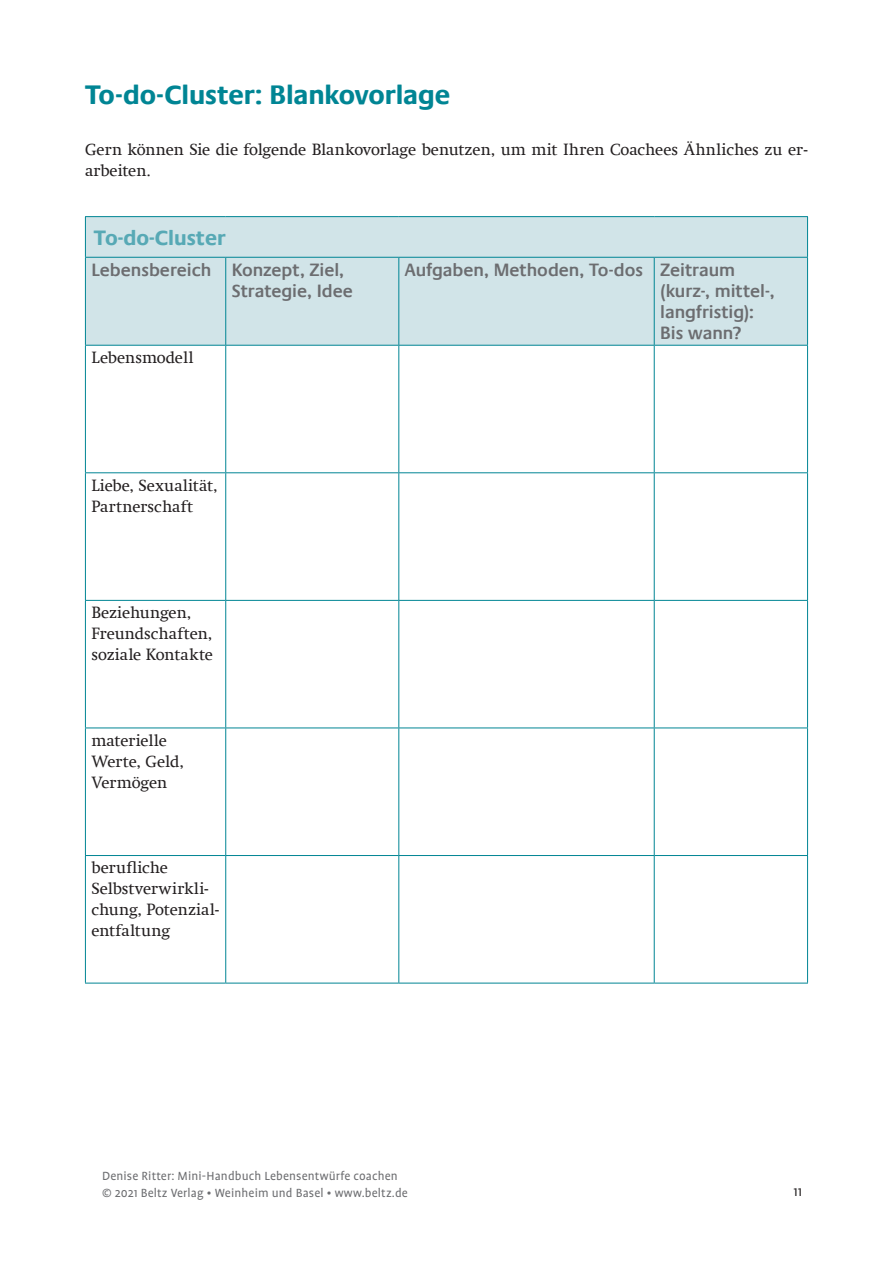
<style>
.page{position:relative;width:893px;height:1263px;background:#fff}
.page>*{position:absolute;margin:0;border:0;box-sizing:border-box;transform-origin:0 0}
.t1{font:700 27px "Praxis Com";letter-spacing:-.005em;color:#008594}
.t2{font:700 21px "Praxis Com";color:#57a9b5}
.t3{font:600 18px/21px "Praxis Com";letter-spacing:-.005em;color:#6c6d70}
.t4{font:16.5px/21px "Swift Com";color:#231f20}
.t5{font:15px "Profile OT Q angepasst";color:#231f20}
.t6{font:13.5px/16.5px "Profile OT Q angepasst";letter-spacing:.01em;color:#6c6d70}
</style>
<div class="page">
<div style="left:86px;top:217px;width:721px;height:128px;background:#d1e4e8"></div>
<hr style="left:85px;top:216px;width:141px;height:1px;background:#008594">
<hr style="left:85px;top:217px;width:1px;height:40px;background:#008594">
<hr style="left:226px;top:216px;width:173px;height:1px;background:#008594">
<hr style="left:399px;top:216px;width:255px;height:1px;background:#008594">
<hr style="left:654px;top:216px;width:154px;height:1px;background:#008594">
<hr style="left:807px;top:217px;width:1px;height:40px;background:#008594">
<hr style="left:85px;top:257px;width:141px;height:1px;background:#008594">
<hr style="left:85px;top:258px;width:1px;height:87px;background:#008594">
<hr style="left:226px;top:257px;width:173px;height:1px;background:#008594">
<hr style="left:225px;top:258px;width:1px;height:87px;background:#008594">
<hr style="left:399px;top:257px;width:255px;height:1px;background:#008594">
<hr style="left:398px;top:258px;width:1px;height:87px;background:#008594">
<hr style="left:654px;top:257px;width:154px;height:1px;background:#008594">
<hr style="left:654px;top:258px;width:1px;height:87px;background:#008594">
<hr style="left:807px;top:258px;width:1px;height:87px;background:#008594">
<hr style="left:85px;top:345px;width:141px;height:1px;background:#008594">
<hr style="left:85px;top:346px;width:1px;height:126px;background:#008594">
<hr style="left:226px;top:345px;width:173px;height:1px;background:#008594">
<hr style="left:225px;top:346px;width:1px;height:126px;background:#008594">
<hr style="left:399px;top:345px;width:255px;height:1px;background:#008594">
<hr style="left:398px;top:346px;width:1px;height:126px;background:#008594">
<hr style="left:654px;top:345px;width:154px;height:1px;background:#008594">
<hr style="left:654px;top:346px;width:1px;height:126px;background:#008594">
<hr style="left:807px;top:346px;width:1px;height:126px;background:#008594">
<hr style="left:85px;top:472px;width:141px;height:1px;background:#008594">
<hr style="left:85px;top:473px;width:1px;height:127px;background:#008594">
<hr style="left:226px;top:472px;width:173px;height:1px;background:#008594">
<hr style="left:225px;top:473px;width:1px;height:127px;background:#008594">
<hr style="left:399px;top:472px;width:255px;height:1px;background:#008594">
<hr style="left:398px;top:473px;width:1px;height:127px;background:#008594">
<hr style="left:654px;top:472px;width:154px;height:1px;background:#008594">
<hr style="left:654px;top:473px;width:1px;height:127px;background:#008594">
<hr style="left:807px;top:473px;width:1px;height:127px;background:#008594">
<hr style="left:85px;top:600px;width:141px;height:1px;background:#008594">
<hr style="left:85px;top:601px;width:1px;height:126px;background:#008594">
<hr style="left:226px;top:600px;width:173px;height:1px;background:#008594">
<hr style="left:225px;top:601px;width:1px;height:126px;background:#008594">
<hr style="left:399px;top:600px;width:255px;height:1px;background:#008594">
<hr style="left:398px;top:601px;width:1px;height:126px;background:#008594">
<hr style="left:654px;top:600px;width:154px;height:1px;background:#008594">
<hr style="left:654px;top:601px;width:1px;height:126px;background:#008594">
<hr style="left:807px;top:601px;width:1px;height:126px;background:#008594">
<hr style="left:85px;top:727px;width:141px;height:1px;background:#008594">
<hr style="left:85px;top:728px;width:1px;height:127px;background:#008594">
<hr style="left:226px;top:727px;width:173px;height:1px;background:#008594">
<hr style="left:225px;top:728px;width:1px;height:127px;background:#008594">
<hr style="left:399px;top:727px;width:255px;height:1px;background:#008594">
<hr style="left:398px;top:728px;width:1px;height:127px;background:#008594">
<hr style="left:654px;top:727px;width:154px;height:1px;background:#008594">
<hr style="left:654px;top:728px;width:1px;height:127px;background:#008594">
<hr style="left:807px;top:728px;width:1px;height:127px;background:#008594">
<hr style="left:85px;top:855px;width:141px;height:1px;background:#008594">
<hr style="left:85px;top:856px;width:1px;height:127px;background:#008594">
<hr style="left:226px;top:855px;width:173px;height:1px;background:#008594">
<hr style="left:225px;top:856px;width:1px;height:127px;background:#008594">
<hr style="left:399px;top:855px;width:255px;height:1px;background:#008594">
<hr style="left:398px;top:856px;width:1px;height:127px;background:#008594">
<hr style="left:654px;top:855px;width:154px;height:1px;background:#008594">
<hr style="left:654px;top:856px;width:1px;height:127px;background:#008594">
<hr style="left:807px;top:856px;width:1px;height:127px;background:#008594">
<hr style="left:85px;top:983px;width:141px;height:1px;background:#008594">
<hr style="left:226px;top:983px;width:173px;height:1px;background:#008594">
<hr style="left:399px;top:983px;width:255px;height:1px;background:#008594">
<hr style="left:654px;top:983px;width:154px;height:1px;background:#008594">
<h1 class="t1" style="left:85px;top:79px;width:367px">To-do-Cluster: Blankovorlage</h1>
<p class="t4" style="left:85px;top:139px;width:724px">Gern können Sie die folgende Blankovorlage benutzen, um mit Ihren Coachees Ähnliches zu er&shy;arbeiten.</p>
<p class="t2" style="left:94px;top:225px;width:133px">To-do-Cluster</p>
<p class="t3" style="left:232px;top:260px;width:123px;text-indent:-140px">Lebensbereich Konzept, Ziel,<br>Strategie, Idee</p>
<p class="t3" style="left:660px;top:260px;width:116px;text-indent:-255px">Aufgaben, Methoden, To-dos Zeitraum (kurz-, mittel-, langfristig):<br>Bis wann?</p>
<p class="t4" style="left:91px;top:347px;width:104px">Lebensmodell</p>
<p class="t4" style="left:91px;top:474px;width:128px">Liebe, Sexualität,<br>Partnerschaft</p>
<p class="t4" style="left:91px;top:602px;width:123px">Beziehungen,<br>Freundschaften, soziale Kontakte</p>
<p class="t4" style="left:91px;top:730px;width:94px">materielle<br>Werte, Geld,<br>Vermögen</p>
<p class="t4" style="left:91px;top:857px;width:129px">berufliche<br>Selbstverwirkli&shy;chung, Potenzial&shy;entfaltung</p>
<p class="t6" style="left:102px;top:1168px;width:307px">Denise Ritter: Mini-Handbuch Lebensentwürfe coachen © 2021 Beltz Verlag • Weinheim und Basel • www.beltz.de</p>
<p class="t5" style="left:793px;top:1184px;width:10px">11</p>
</div>
